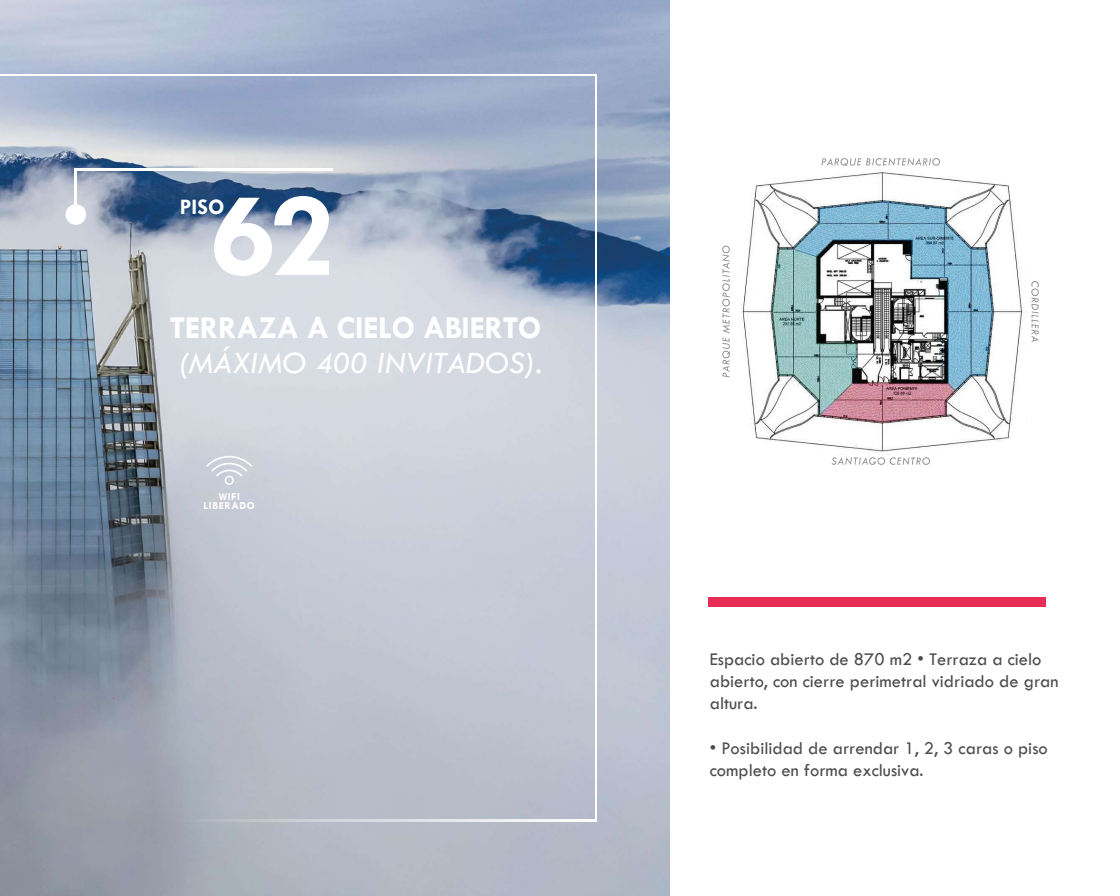
<style>
.page{position:relative;width:1120px;height:896px;background:#fff}
.page>*{position:absolute;margin:0;border:0;box-sizing:border-box;transform-origin:0 0}
.t1{font:700 123.99px "Tw Cen";color:#fff}
.t2{font:italic 32.29px "Tw Cen";letter-spacing:-.01em;color:#fff}
.t3{font:700 32.29px "Tw Cen";letter-spacing:-.015em;color:#fff}
.t4{font:700 22.31px "Tw Cen";color:#fff}
.t5{font:500 18.55px/22.2px "Tw Cen";color:#4c4b4d}
.t6{font:700 10.76px/9.1px "Tw Cen";letter-spacing:.06em;color:#fff;text-align:center}
</style>
<div class="page">
<img style="left:0;top:0;width:670px;height:896px">
<div style="left:708px;top:597px;width:338px;height:9px;background:#e72d55"></div>
<svg style="left:175px;top:820px;width:420px;height:2px"></svg>
<hr style="left:595px;top:74px;width:1px;height:748px;background:#fff">
<hr style="left:0;top:74px;width:596px;height:2px;background:#fff">
<img style="left:742px;top:171px;width:284px;height:284px">
<svg style="left:1031px;top:281px;width:8px;height:61px"></svg>
<svg style="left:722px;top:246px;width:8px;height:131px"></svg>
<svg style="left:822px;top:158px;width:118px;height:8px"></svg>
<svg style="left:832px;top:457px;width:98px;height:8px"></svg>
<hr style="left:74px;top:168px;width:259px;height:3px;background:#fff">
<hr style="left:74px;top:168px;width:3px;height:41px;background:#fff">
<div style="left:66px;top:204px;width:20px;height:21px;background:#fff;border-radius:50%"></div>
<svg style="left:206px;top:456px;width:46px;height:29px"></svg>
<h1 class="t1" style="left:210px;top:161px;width:126px">62</h1>
<p class="t4" style="left:180px;top:193px;width:46px">PISO</p>
<h2 class="t3" style="left:170px;top:308px;width:374px">TERRAZA A CIELO ABIERTO</h2>
<h2 class="t2" style="left:178px;top:343px;width:366px">(MÁXIMO 400 INVITADOS).</h2>
<p class="t6" style="left:204px;top:491px;width:53px">WIFI<br>LIBERADO</p>
<p class="t5" style="left:710px;top:648px;width:350px">Espacio abierto de 870 m2 • Terraza a cielo abierto, con cierre perimetral vidriado de gran altura.</p>
<p class="t5" style="left:710px;top:737px;width:339px">• Posibilidad de arrendar 1, 2, 3 caras o piso completo en forma exclusiva.</p>
</div>
